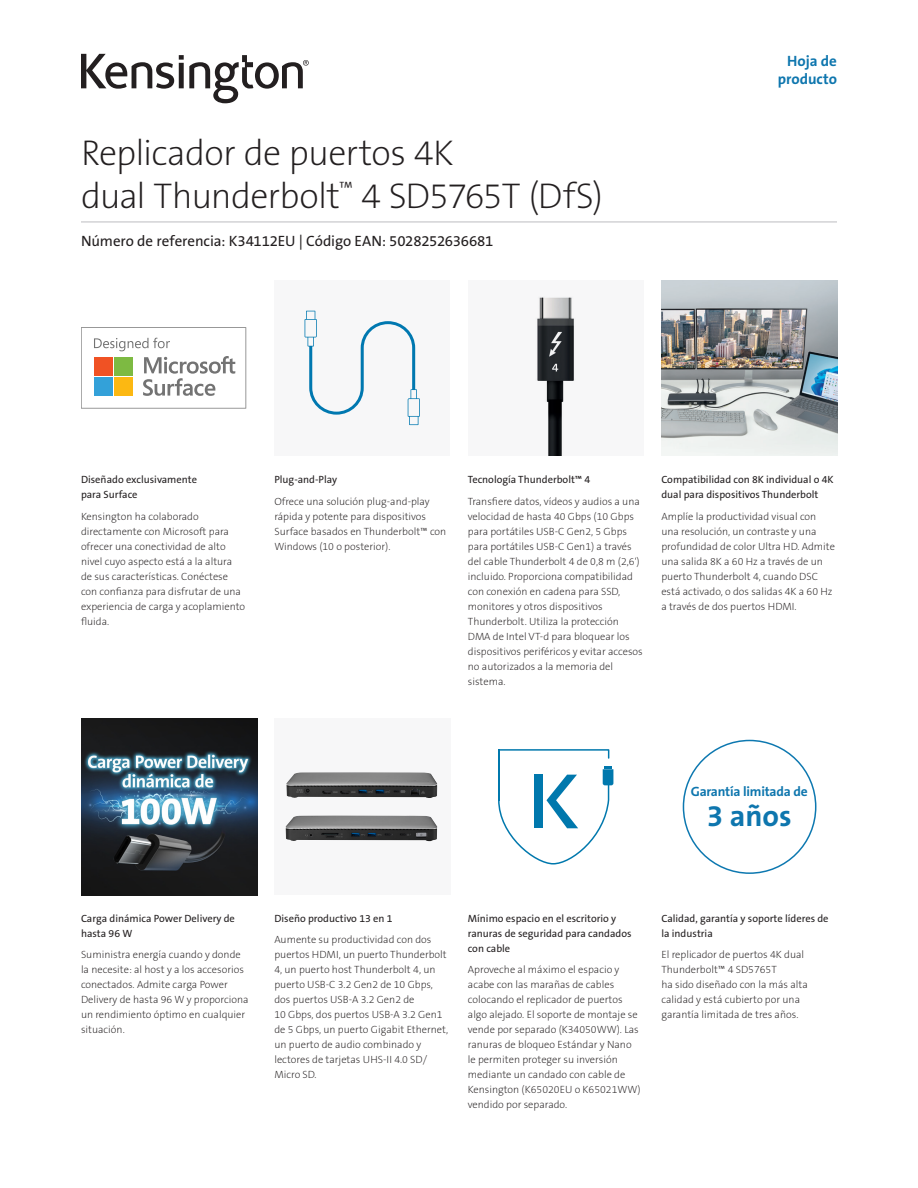
<style>
.page{position:relative;width:918px;height:1188px;background:#fff}
.page>*{position:absolute;margin:0;border:0;box-sizing:border-box;transform-origin:0 0}
.t1{font:36px/43.2px "The Sans KENSINGTON2 XL";letter-spacing:-.02em;color:#231f20}
.t2{font:30px "The Sans KENSINGTON7 Bd";color:#0e76ae}
.t3{font:15px "The Sans KENSINGTON5 Rg";letter-spacing:-.01em;color:#231f20}
.Filetype_Header_Blue{font:15px "The Sans KENSINGTON7 Bd";color:#0e76ae}
.t4{font:13.5px "The Sans KENSINGTON7 Bd";letter-spacing:-.015em;color:#0e76ae}
.Body{font:10.5px/15px "The Sans KENSINGTON2 XL";color:#231f20}
.Features_Body{font:10.5px/15px "The Sans KENSINGTON2 XL";color:#231f20}
.t5{font:10.5px/15px "The Sans KENSINGTON5 Rg";color:#231f20}
</style>
<div class="page">
<svg style="left:81px;top:54px;width:228px;height:49px"></svg>
<img style="left:535px;top:296px;width:41px;height:160px">
<div style="left:274px;top:280px;width:176px;height:176px;background:#f7f7f8"></div>
<img style="left:661px;top:280px;width:176px;height:176px">
<svg style="left:81px;top:327px;width:165px;height:82px"></svg>
<svg style="left:305px;top:311px;width:115px;height:114px"></svg>
<img style="left:81px;top:719px;width:176px;height:176px">
<svg style="left:498px;top:749px;width:116px;height:116px"></svg>
<hr style="left:81px;top:222px;width:756px;height:1px;background:#bcbdc0">
<div style="left:274px;top:719px;width:177px;height:176px;background:#f7f7f8"></div>
<img style="left:286px;top:815px;width:151px;height:26px">
<img style="left:286px;top:772px;width:151px;height:26px">
<h1 class="t1" style="left:81px;top:132px;width:523px">Replicador de puertos 4K<br>dual Thunderbolt<sup>™</sup> 4 SD5765T (DfS)</h1>
<h3 class="t3" style="left:81px;top:233px;width:414px">Número de referencia: K34112EU | Código EAN: 5028252636681</h3>
<p class="Filetype_Header_Blue" style="left:787px;top:53px;width:51px">Hoja de</p>
<p class="Filetype_Header_Blue" style="left:778px;top:71px;width:61px">producto</p>
<h3 class="t5" style="left:81px;top:472px;width:118px">Diseñado exclusivamente para Surface</h3>
<p class="Features_Body" style="left:81px;top:509px;width:166px">Kensington ha colaborado directamente con Microsoft para ofrecer una conectividad de alto nivel cuyo aspecto está a la altura de sus características. Conéctese con confianza para disfrutar de una experiencia de carga y acoplamiento fluida.</p>
<h3 class="t5" style="left:274px;top:472px;width:64px">Plug-and-Play</h3>
<p class="Features_Body" style="left:274px;top:494px;width:173px">Ofrece una solución plug-and-play rápida y potente para dispositivos Surface basados en Thunderbolt™ con Windows (10 o posterior).</p>
<h3 class="t5" style="left:468px;top:472px;width:124px">Tecnología Thunderbolt™ 4</h3>
<p class="Body" style="left:468px;top:494px;width:176px">Transfiere datos, vídeos y audios a una velocidad de hasta 40 Gbps (10 Gbps para portátiles USB-C Gen2, 5 Gbps para portátiles USB-C Gen1) a través del cable Thunderbolt 4 de 0,8 m (2,6') incluido. Proporciona compatibilidad con conexión en cadena para SSD, monitores y otros dispositivos Thunderbolt. Utiliza la protección DMA de Intel VT-d para bloquear los dispositivos periféricos y evitar accesos no autorizados a la memoria del sistema.</p>
<h3 class="t5" style="left:661px;top:472px;width:174px">Compatibilidad con 8K individual o 4K dual para dispositivos Thunderbolt</h3>
<p class="Body" style="left:661px;top:509px;width:175px">Amplíe la productividad visual con una resolución, un contraste y una profundidad de color Ultra HD. Admite una salida 8K a 60 Hz a través de un puerto Thunderbolt 4, cuando DSC está activado, o dos salidas 4K a 60 Hz a través de dos puertos HDMI.</p>
<p class="t4" style="left:691px;top:784px;width:118px">Garantía limitada de</p>
<h2 class="t2" style="left:707px;top:800px;width:86px">3 años</h2>
<h3 class="t5" style="left:81px;top:911px;width:155px">Carga dinámica Power Delivery de hasta 96 W</h3>
<p class="Body" style="left:81px;top:948px;width:169px">Suministra energía cuando y donde la necesite: al host y a los accesorios conectados. Admite carga Power<br>Delivery de hasta 96 W y proporciona un rendimiento óptimo en cualquier situación.</p>
<h3 class="t5" style="left:274px;top:911px;width:120px">Diseño productivo 13 en 1</h3>
<p class="Body" style="left:274px;top:933px;width:175px">Aumente su productividad con dos puertos HDMI, un puerto Thunderbolt<br>4, un puerto host Thunderbolt 4, un puerto USB-C 3.2 Gen2 de 10 Gbps, dos puertos USB-A 3.2 Gen2 de<br>10 Gbps, dos puertos USB-A 3.2 Gen1 de 5 Gbps, un puerto Gigabit Ethernet, un puerto de audio combinado y lectores de tarjetas UHS-II 4.0 SD/<br>Micro SD.</p>
<h3 class="t5" style="left:468px;top:911px;width:165px">Mínimo espacio en el escritorio y ranuras de seguridad para candados con cable</h3>
<p class="Body" style="left:468px;top:963px;width:174px">Aproveche al máximo el espacio y acabe con las marañas de cables colocando el replicador de puertos algo alejado. El soporte de montaje se vende por separado (K34050WW). Las ranuras de bloqueo Estándar y Nano le permiten proteger su inversión mediante un candado con cable de<br>Kensington (K65020EU o K65021WW) vendido por separado.</p>
<h3 class="t5" style="left:661px;top:911px;width:169px">Calidad, garantía y soporte líderes de la industria</h3>
<p class="Features_Body" style="left:661px;top:948px;width:148px">El replicador de puertos 4K dual<br>Thunderbolt™ 4 SD5765T<br>ha sido diseñado con la más alta calidad y está cubierto por una garantía limitada de tres años.</p>
</div>
